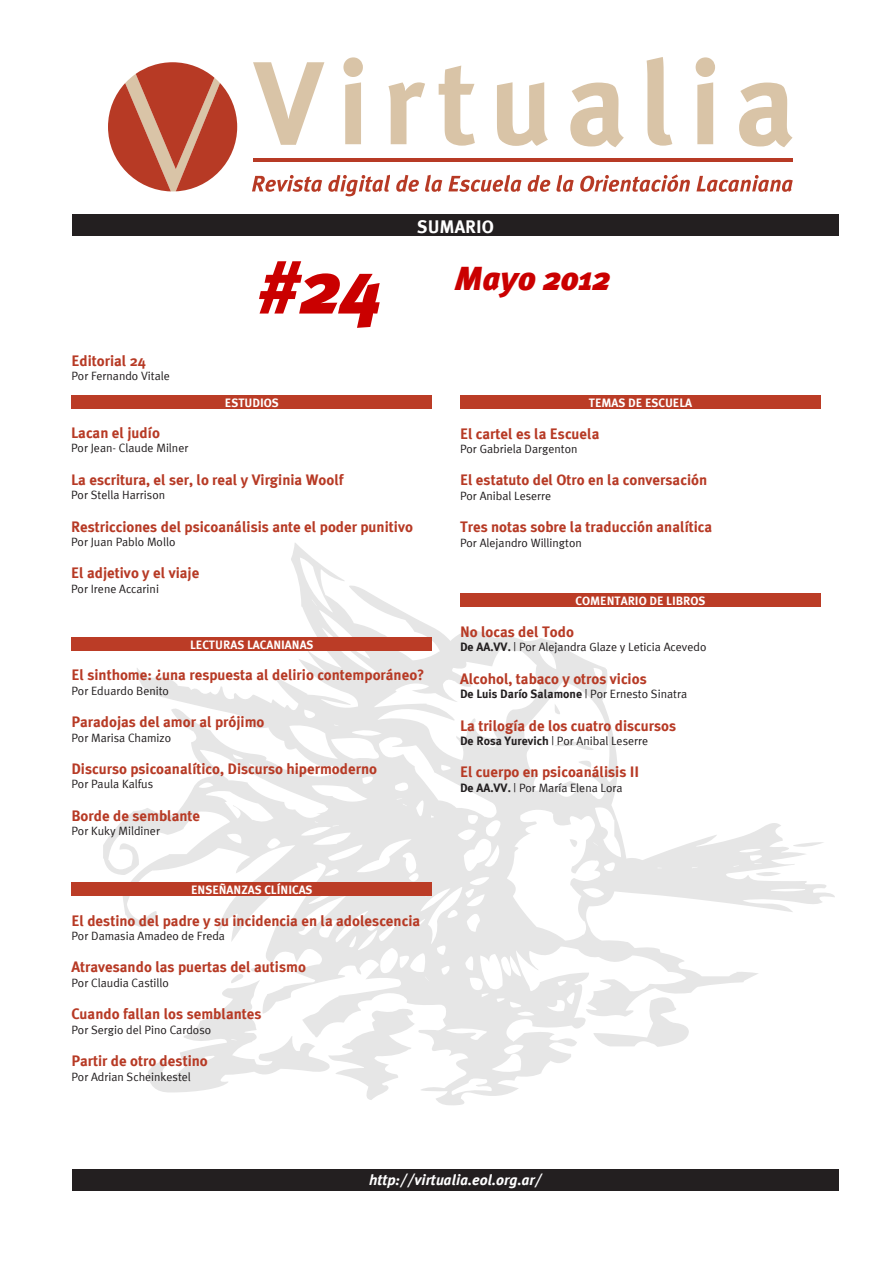
<style>
.page{position:relative;width:893px;height:1263px;background:#fff}
.page>*{position:absolute;margin:0;border:0;box-sizing:border-box;transform-origin:0 0}
.t1{font:italic 900 75px "Meta Plus";color:#ca0000}
.t2{font:italic 900 33px "Meta Plus";color:#ca0000}
.Parrafo{font:700 18px "Meta Plus";color:#fff}
.t3{font:700 15px "Meta Plus";color:#b73a25}
.t4{font:italic 700 15px "Meta Plus";color:#fff}
.t5{font:12px "Meta Plus Normal";color:#231f20}
.Parrafo-2{font:700 12px "Meta Plus";color:#fff}
.t6{font:700 12px "Meta Plus";color:#231f20}
.s1{font-family:"Meta Plus";font-weight:700}
.s2{font-family:"Meta Plus Normal";font-weight:400}
</style>
<div class="page">
<div style="left:72px;top:214px;width:767px;height:22px;background:#231f20"></div>
<div style="left:72px;top:1170px;width:767px;height:21px;background:#231f20"></div>
<hr style="left:253px;top:158px;width:539px;height:4px;background:#b73a25">
<svg style="left:253px;top:62px;width:71px;height:83px"></svg>
<svg style="left:343px;top:57px;width:20px;height:87px"></svg>
<svg style="left:388px;top:82px;width:37px;height:62px"></svg>
<svg style="left:439px;top:66px;width:36px;height:80px"></svg>
<svg style="left:497px;top:82px;width:51px;height:64px"></svg>
<svg style="left:570px;top:83px;width:54px;height:64px"></svg>
<svg style="left:647px;top:57px;width:25px;height:89px"></svg>
<svg style="left:696px;top:57px;width:19px;height:87px"></svg>
<svg style="left:739px;top:83px;width:53px;height:64px"></svg>
<svg style="left:252px;top:175px;width:70px;height:17px"></svg>
<svg style="left:328px;top:175px;width:62px;height:21px"></svg>
<svg style="left:396px;top:175px;width:23px;height:17px"></svg>
<svg style="left:425px;top:175px;width:17px;height:17px"></svg>
<svg style="left:448px;top:175px;width:73px;height:17px"></svg>
<svg style="left:528px;top:175px;width:22px;height:17px"></svg>
<svg style="left:556px;top:175px;width:18px;height:17px"></svg>
<svg style="left:580px;top:174px;width:110px;height:18px"></svg>
<svg style="left:696px;top:175px;width:97px;height:17px"></svg>
<svg style="left:108px;top:62px;width:129px;height:129px"></svg>
<svg style="left:103px;top:543px;width:732px;height:562px"></svg>
<svg style="left:555px;top:704px;width:7px;height:12px"></svg>
<svg style="left:555px;top:741px;width:38px;height:10px"></svg>
<svg style="left:559px;top:725px;width:9px;height:4px"></svg>
<svg style="left:579px;top:759px;width:14px;height:9px"></svg>
<svg style="left:570px;top:839px;width:9px;height:8px"></svg>
<svg style="left:756px;top:871px;width:25px;height:6px"></svg>
<svg style="left:593px;top:995px;width:96px;height:52px"></svg>
<svg style="left:793px;top:842px;width:31px;height:6px"></svg>
<svg style="left:148px;top:965px;width:267px;height:135px"></svg>
<div style="left:71px;top:637px;width:361px;height:13px;background:#bb3c26"></div>
<div style="left:71px;top:395px;width:361px;height:13px;background:#bb3c26"></div>
<div style="left:460px;top:395px;width:361px;height:13px;background:#bb3c26"></div>
<div style="left:71px;top:882px;width:361px;height:13px;background:#bb3c26"></div>
<div style="left:460px;top:593px;width:361px;height:14px;background:#bb3c26"></div>
<p class="t3" style="left:71px;top:352px;width:76px">Editorial 24</p>
<p class="t5" style="left:71px;top:369px;width:100px">Por Fernando Vitale</p>
<p class="t1" style="left:257px;top:244px;width:127px">#24</p>
<p class="Parrafo" style="left:417px;top:216px;width:78px">SUMARIO</p>
<p class="t2" style="left:454px;top:259px;width:158px">Mayo 2012</p>
<p class="Parrafo-2" style="left:225px;top:396px;width:55px">ESTUDIOS</p>
<p class="Parrafo-2" style="left:589px;top:396px;width:105px">TEMAS DE ESCUELA</p>
<p class="t3" style="left:71px;top:424px;width:90px">Lacan el judío</p>
<p class="t5" style="left:71px;top:441px;width:119px">Por Jean- Claude Milner</p>
<p class="t3" style="left:71px;top:471px;width:274px">La escritura, el ser, lo real y Virginia Woolf</p>
<p class="t5" style="left:71px;top:488px;width:96px">Por Stella Harrison</p>
<p class="t3" style="left:71px;top:518px;width:343px">Restricciones del psicoanálisis ante el poder punitivo</p>
<p class="t5" style="left:71px;top:535px;width:106px">Por Juan Pablo Mollo</p>
<p class="t3" style="left:71px;top:564px;width:130px">El adjetivo y el viaje</p>
<p class="t5" style="left:71px;top:582px;width:89px">Por Irene Accarini</p>
<p class="Parrafo-2" style="left:190px;top:638px;width:125px">LECTURAS LACANIANAS</p>
<p class="t3" style="left:71px;top:666px;width:355px">El sinthome: ¿una respuesta al delirio contemporáneo?</p>
<p class="t5" style="left:71px;top:684px;width:99px">Por Eduardo Benito</p>
<p class="t3" style="left:71px;top:713px;width:195px">Paradojas del amor al prójimo</p>
<p class="t5" style="left:71px;top:730px;width:101px">Por Marisa Chamizo</p>
<p class="t3" style="left:71px;top:760px;width:307px">Discurso psicoanalítico, Discurso hipermoderno</p>
<p class="t5" style="left:71px;top:777px;width:83px">Por Paula Kalfus</p>
<p class="t3" style="left:71px;top:807px;width:130px">Borde de semblante</p>
<p class="t5" style="left:71px;top:824px;width:90px">Por Kuky Mildiner</p>
<p class="Parrafo-2" style="left:191px;top:883px;width:123px">ENSEÑANZAS CLÍNICAS</p>
<p class="t3" style="left:71px;top:912px;width:350px">El destino del padre y su incidencia en la adolescencia</p>
<p class="t5" style="left:71px;top:929px;width:155px">Por Damasia Amadeo de Freda</p>
<p class="t3" style="left:71px;top:958px;width:236px">Atravesando las puertas del autismo</p>
<p class="t5" style="left:71px;top:976px;width:99px">Por Claudia Castillo</p>
<p class="t3" style="left:71px;top:1005px;width:192px">Cuando fallan los semblantes</p>
<p class="t5" style="left:71px;top:1022px;width:141px">Por Sergio del Pino Cardoso</p>
<p class="t3" style="left:71px;top:1052px;width:138px">Partir de otro destino</p>
<p class="t5" style="left:71px;top:1069px;width:121px">Por Adrian Scheinkestel</p>
<p class="t3" style="left:460px;top:425px;width:141px">El cartel es la Escuela</p>
<p class="t5" style="left:460px;top:442px;width:119px">Por Gabriela Dargenton</p>
<p class="t3" style="left:460px;top:471px;width:249px">El estatuto del Otro en la conversación</p>
<p class="t5" style="left:460px;top:489px;width:93px">Por Anibal Leserre</p>
<p class="t3" style="left:460px;top:518px;width:254px">Tres notas sobre la traducción analítica</p>
<p class="t5" style="left:460px;top:535px;width:123px">Por Alejandro Willington</p>
<p class="Parrafo-2" style="left:575px;top:594px;width:131px">COMENTARIO DE LIBROS</p>
<p class="t3" style="left:460px;top:623px;width:116px">No locas del Todo</p>
<p class="t5" style="left:460px;top:640px;width:248px"><span class="s1">De AA.VV.</span> | Por Alejandra Glaze y Leticia Acevedo</p>
<p class="t3" style="left:460px;top:670px;width:188px">Alcohol, tabaco y otros vicios</p>
<p class="t6" style="left:460px;top:687px;width:229px">De Luis Darío Salamone <span class="s2">| Por Ernesto Sinatra</span></p>
<p class="t3" style="left:460px;top:717px;width:218px">La trilogía de los cuatro discursos</p>
<p class="t5" style="left:460px;top:734px;width:190px"><span class="s1">De Rosa Yurevich</span> | Por Anibal Leserre</p>
<p class="t3" style="left:460px;top:763px;width:181px">El cuerpo en psicoanálisis II</p>
<p class="t5" style="left:460px;top:781px;width:164px"><span class="s1">De AA.VV.</span> | Por María Elena Lora</p>
<p class="t4" style="left:369px;top:1171px;width:174px">http://virtualia.eol.org.ar/</p>
</div>
